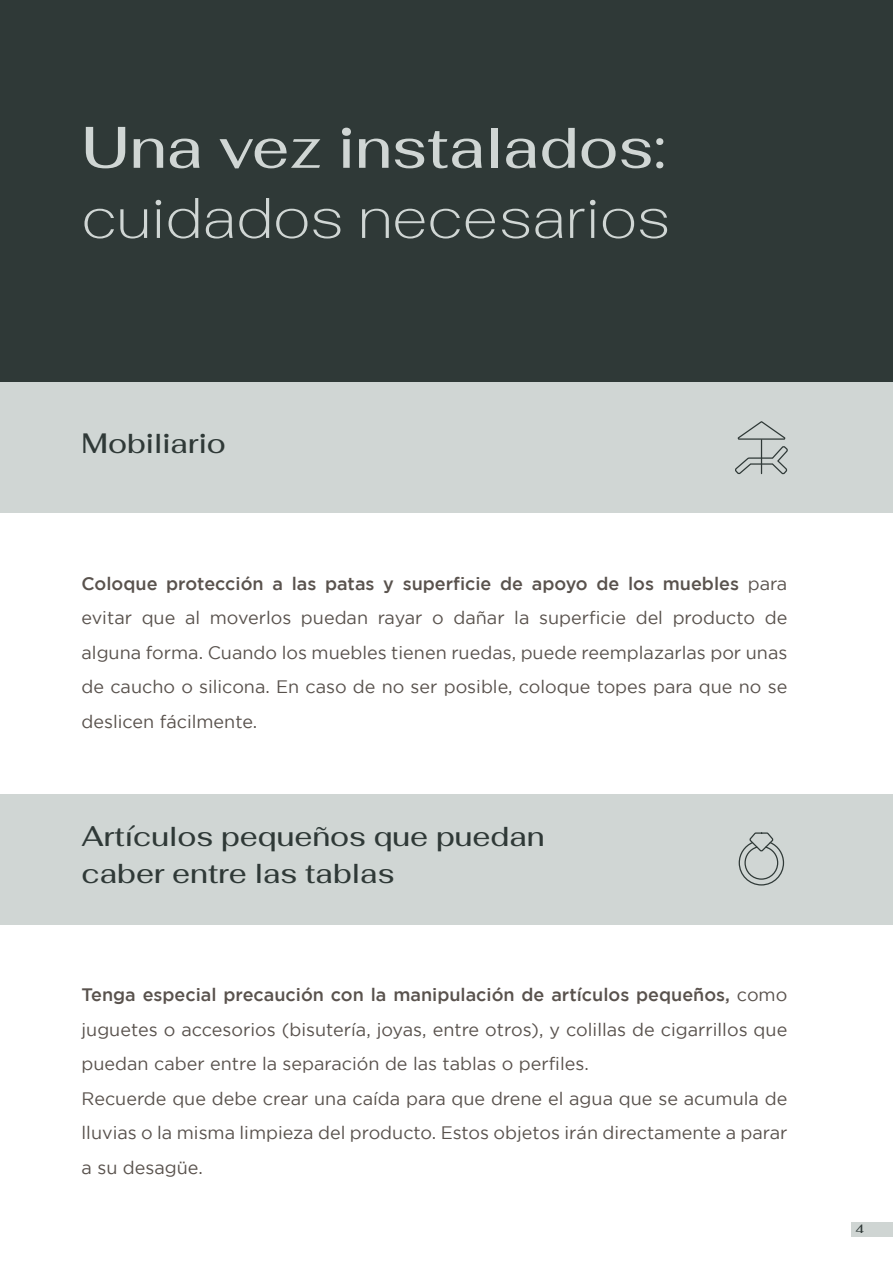
<style>
.page{position:relative;width:893px;height:1263px;background:#fff}
.page>*{position:absolute;margin:0;border:0;box-sizing:border-box;transform-origin:0 0}
.t1{font:200 58.5px "Fahkwang";color:#d0d6d4}
.t2{font:500 58.5px "Fahkwang";color:#d0d6d4}
.t3{font:500 28.05px/37.5px "Fahkwang";color:#2f3937}
.t4{font:18px/34.5px "Gotham";color:#59524d;text-align:justify}
.t5{font:500 12px "Fahkwang";color:#2f3937}
.s1{font-weight:500}
</style>
<div class="page">
<div style="left:0;top:0;width:893px;height:382px;background:#2f3937"></div>
<div style="left:0;top:382px;width:893px;height:131px;background:#d0d6d4"></div>
<svg style="left:735px;top:421px;width:53px;height:54px"></svg>
<div style="left:0;top:794px;width:893px;height:130px;background:#d0d6d4"></div>
<svg style="left:738px;top:832px;width:47px;height:54px"></svg>
<hr style="left:0;top:1262px;width:893px;height:1px;background:#d0d6d4">
<div style="left:851px;top:1222px;width:42px;height:14px;background:#cfd5d3"></div>
<h1 class="t2" style="left:82px;top:96px;width:586px">Una vez instalados:</h1>
<h1 class="t1" style="left:82px;top:170px;width:590px">cuidados necesarios</h1>
<h2 class="t3" style="left:82px;top:424px;width:146px">Mobiliario</h2>
<p class="t4" style="left:82px;top:566px;width:707px"><span class="s1">Coloque protección a las patas y superficie de apoyo de los muebles</span> para evitar que al moverlos puedan rayar o dañar la superficie del producto de alguna forma. Cuando los muebles tienen ruedas, puede reemplazarlas por unas de caucho o silicona. En caso de no ser posible, coloque topes para que no se deslicen fácilmente.</p>
<h2 class="t3" style="left:82px;top:816px;width:465px">Artículos pequeños que puedan caber entre las tablas</h2>
<p class="t4" style="left:82px;top:977px;width:707px;text-align:left"><span class="s1">Tenga especial precaución con la manipulación de artículos pequeños,</span> como juguetes o accesorios (bisutería, joyas, entre otros), y colillas de cigarrillos que puedan caber entre la separación de las tablas o perfiles.<br>Recuerde que debe crear una caída para que drene el agua que se acumula de lluvias o la misma limpieza del producto. Estos objetos irán directamente a parar a su desagüe.</p>
<p class="t5" style="left:855px;top:1219px;width:10px">4</p>
</div>
